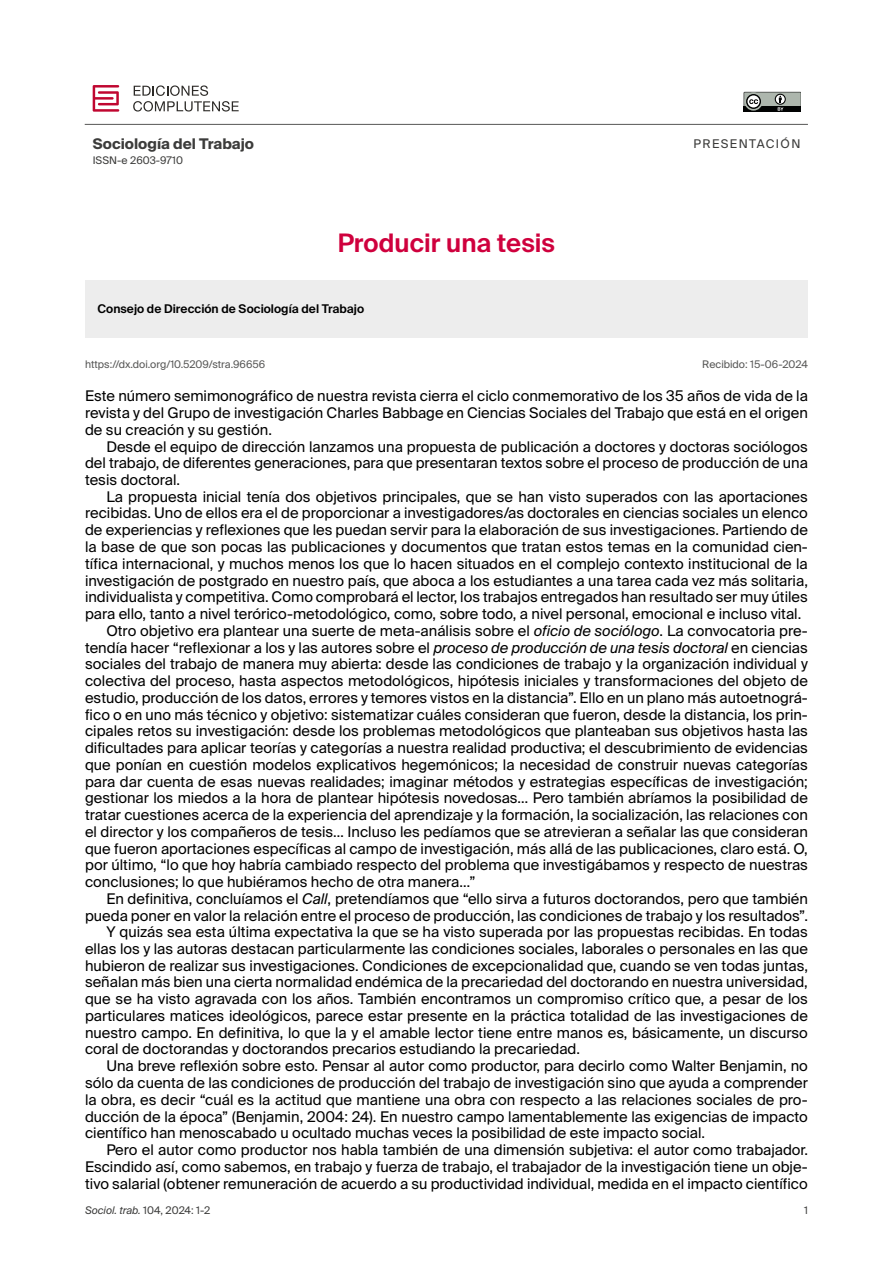
<style>
.page{position:relative;width:893px;height:1263px;background:#fff}
.page>*{position:absolute;margin:0;border:0;box-sizing:border-box;transform-origin:0 0}
.t1{font:600 25.5px "Suisse Intl";color:#cf003d}
.t2{font:14.7px/16.8px "Suisse Intl";color:#000;text-align:justify}
.t3{font:700 14.7px "Suisse Intl";color:#3c3c3b}
.t4{font:600 12px "Suisse Intl";color:#000}
.t5{font:12px "Suisse Intl";letter-spacing:.12em;color:#3c3c3b}
.t6{font:10.5px "Suisse Intl";color:#575756}
.t7{font:italic 10.5px "Suisse Intl";color:#3c3c3b}
.t8{font:10.5px "Suisse Intl";color:#3c3c3b}
.s1{font-style:italic}
.s2{font-style:normal}
</style>
<div class="page">
<hr style="left:85px;top:124px;width:723px;height:1px;background:#575756">
<svg style="left:744px;top:92px;width:56px;height:19px"></svg>
<svg style="left:93px;top:85px;width:26px;height:26px"></svg>
<svg style="left:133px;top:85px;width:106px;height:26px"></svg>
<div style="left:85px;top:280px;width:723px;height:57px;background:#ededed"></div>
<p class="t3" style="left:93px;top:135px;width:163px">Sociología del Trabajo</p>
<p class="t8" style="left:93px;top:154px;width:92px">ISSN-e 2603-9710</p>
<h1 class="t1" style="left:338px;top:228px;width:219px">Producir una tesis</h1>
<p class="t4" style="left:97px;top:302px;width:268px">Consejo de Dirección de Sociología del Trabajo</p>
<p class="t5" style="left:693px;top:136px;width:109px">PRESENTACIÓN</p>
<p class="t6" style="left:85px;top:358px;width:182px">https://dx.doi.org/10.5209/stra.96656</p>
<p class="t6" style="left:702px;top:358px;width:107px">Recibido: 15-06-2024</p>
<p class="t2" style="left:85px;top:388px;width:724px">Este número semimonográfico de nuestra revista cierra el ciclo conmemorativo de los 35 años de vida de la revista y del Grupo de investigación Charles Babbage en Ciencias Sociales del Trabajo que está en el origen de su creación y su gestión.</p>
<p class="t2" style="left:85px;top:438px;width:724px;text-indent:21px">Desde el equipo de dirección lanzamos una propuesta de publicación a doctores y doctoras sociólogos del trabajo, de diferentes generaciones, para que presentaran textos sobre el proceso de producción de una tesis doctoral.</p>
<p class="t2" style="left:106px;top:488px;width:703px">La propuesta inicial tenía dos objetivos principales, que se han visto superados con las aportaciones</p>
<p class="t2" style="left:85px;top:505px;width:724px">recibidas. Uno de ellos era el de proporcionar a investigadores/as doctorales en ciencias sociales un elenco</p>
<p class="t2" style="left:85px;top:522px;width:724px">de experiencias y reflexiones que les puedan servir para la elaboración de sus investigaciones. Partiendo de</p>
<p class="t2" style="left:85px;top:538px;width:724px">la base de que son pocas las publicaciones y documentos que tratan estos temas en la comunidad cien-</p>
<p class="t2" style="left:85px;top:555px;width:724px">tífica internacional, y muchos menos los que lo hacen situados en el complejo contexto institucional de la</p>
<p class="t2" style="left:85px;top:572px;width:724px">investigación de postgrado en nuestro país, que aboca a los estudiantes a una tarea cada vez más solitaria,</p>
<p class="t2" style="left:85px;top:589px;width:724px">individualista y competitiva. Como comprobará el lector, los trabajos entregados han resultado ser muy útiles</p>
<p class="t2" style="left:85px;top:605px;width:718px">para ello, tanto a nivel terórico-metodológico, como, sobre todo, a nivel personal, emocional e incluso vital.</p>
<p class="t2" style="left:106px;top:622px;width:703px">Otro objetivo era plantear una suerte de meta-análisis sobre el <span class="s1">oficio de sociólogo</span>. La convocatoria pre-</p>
<p class="t2" style="left:85px;top:639px;width:724px">tendía hacer “reflexionar a los y las autores sobre el <span class="s1">proceso de producción de una tesis doctoral</span> en ciencias</p>
<p class="t2" style="left:85px;top:656px;width:724px">sociales del trabajo de manera muy abierta: desde las condiciones de trabajo y la organización individual y</p>
<p class="t2" style="left:85px;top:672px;width:724px">colectiva del proceso, hasta aspectos metodológicos, hipótesis iniciales y transformaciones del objeto de</p>
<p class="t2" style="left:85px;top:689px;width:724px">estudio, producción de los datos, errores y temores vistos en la distancia”. Ello en un plano más autoetnográ-</p>
<p class="t2" style="left:85px;top:706px;width:724px">fico o en uno más técnico y objetivo: sistematizar cuáles consideran que fueron, desde la distancia, los prin-</p>
<p class="t2" style="left:85px;top:723px;width:724px">cipales retos su investigación: desde los problemas metodológicos que planteaban sus objetivos hasta las</p>
<p class="t2" style="left:85px;top:739px;width:724px">dificultades para aplicar teorías y categorías a nuestra realidad productiva; el descubrimiento de evidencias</p>
<p class="t2" style="left:85px;top:756px;width:724px">que ponían en cuestión modelos explicativos hegemónicos; la necesidad de construir nuevas categorías</p>
<p class="t2" style="left:85px;top:773px;width:724px">para dar cuenta de esas nuevas realidades; imaginar métodos y estrategias específicas de investigación;</p>
<p class="t2" style="left:85px;top:790px;width:724px">gestionar los miedos a la hora de plantear hipótesis novedosas… Pero también abríamos la posibilidad de</p>
<p class="t2" style="left:85px;top:806px;width:724px">tratar cuestiones acerca de la experiencia del aprendizaje y la formación, la socialización, las relaciones con</p>
<p class="t2" style="left:85px;top:823px;width:724px">el director y los compañeros de tesis… Incluso les pedíamos que se atrevieran a señalar las que consideran</p>
<p class="t2" style="left:85px;top:840px;width:724px">que fueron aportaciones específicas al campo de investigación, más allá de las publicaciones, claro está. O,</p>
<p class="t2" style="left:85px;top:857px;width:724px">por último, “lo que hoy habría cambiado respecto del problema que investigábamos y respecto de nuestras</p>
<p class="t2" style="left:85px;top:873px;width:392px">conclusiones; lo que hubiéramos hecho de otra manera…”</p>
<p class="t2" style="left:106px;top:890px;width:703px">En definitiva, concluíamos el <span class="s1">Call</span>, pretendíamos que “ello sirva a futuros doctorandos, pero que también</p>
<p class="t2" style="left:85px;top:907px;width:724px">pueda poner en valor la relación entre el proceso de producción, las condiciones de trabajo y los resultados”.</p>
<p class="t2" style="left:106px;top:924px;width:703px">Y quizás sea esta última expectativa la que se ha visto superada por las propuestas recibidas. En todas</p>
<p class="t2" style="left:85px;top:940px;width:724px">ellas los y las autoras destacan particularmente las condiciones sociales, laborales o personales en las que</p>
<p class="t2" style="left:85px;top:957px;width:724px">hubieron de realizar sus investigaciones. Condiciones de excepcionalidad que, cuando se ven todas juntas,</p>
<p class="t2" style="left:85px;top:974px;width:724px">señalan más bien una cierta normalidad endémica de la precariedad del doctorando en nuestra universidad,</p>
<p class="t2" style="left:85px;top:991px;width:724px">que se ha visto agravada con los años. También encontramos un compromiso crítico que, a pesar de los</p>
<p class="t2" style="left:85px;top:1007px;width:724px">particulares matices ideológicos, parece estar presente en la práctica totalidad de las investigaciones de</p>
<p class="t2" style="left:85px;top:1024px;width:724px">nuestro campo. En definitiva, lo que la y el amable lector tiene entre manos es, básicamente, un discurso</p>
<p class="t2" style="left:85px;top:1041px;width:497px">coral de doctorandas y doctorandos precarios estudiando la precariedad.</p>
<p class="t2" style="left:106px;top:1058px;width:703px">Una breve reflexión sobre esto. Pensar al autor como productor, para decirlo como Walter Benjamin, no</p>
<p class="t2" style="left:85px;top:1074px;width:724px">sólo da cuenta de las condiciones de producción del trabajo de investigación sino que ayuda a comprender</p>
<p class="t2" style="left:85px;top:1091px;width:724px">la obra, es decir “cuál es la actitud que mantiene una obra con respecto a las relaciones sociales de pro-</p>
<p class="t2" style="left:85px;top:1108px;width:724px">ducción de la época” (Benjamin, 2004: 24). En nuestro campo lamentablemente las exigencias de impacto</p>
<p class="t2" style="left:85px;top:1125px;width:622px">científico han menoscabado u ocultado muchas veces la posibilidad de este impacto social.</p>
<p class="t2" style="left:106px;top:1141px;width:703px">Pero el autor como productor nos habla también de una dimensión subjetiva: el autor como trabajador.</p>
<p class="t2" style="left:85px;top:1158px;width:724px">Escindido así, como sabemos, en trabajo y fuerza de trabajo, el trabajador de la investigación tiene un obje-</p>
<p class="t2" style="left:85px;top:1175px;width:724px">tivo salarial (obtener remuneración de acuerdo a su productividad individual, medida en el impacto científico</p>
<p class="t7" style="left:85px;top:1204px;width:127px">Sociol. trab. <span class="s2">104, 2024: 1-2</span></p>
<p class="t8" style="left:804px;top:1204px;width:5px">1</p>
</div>
